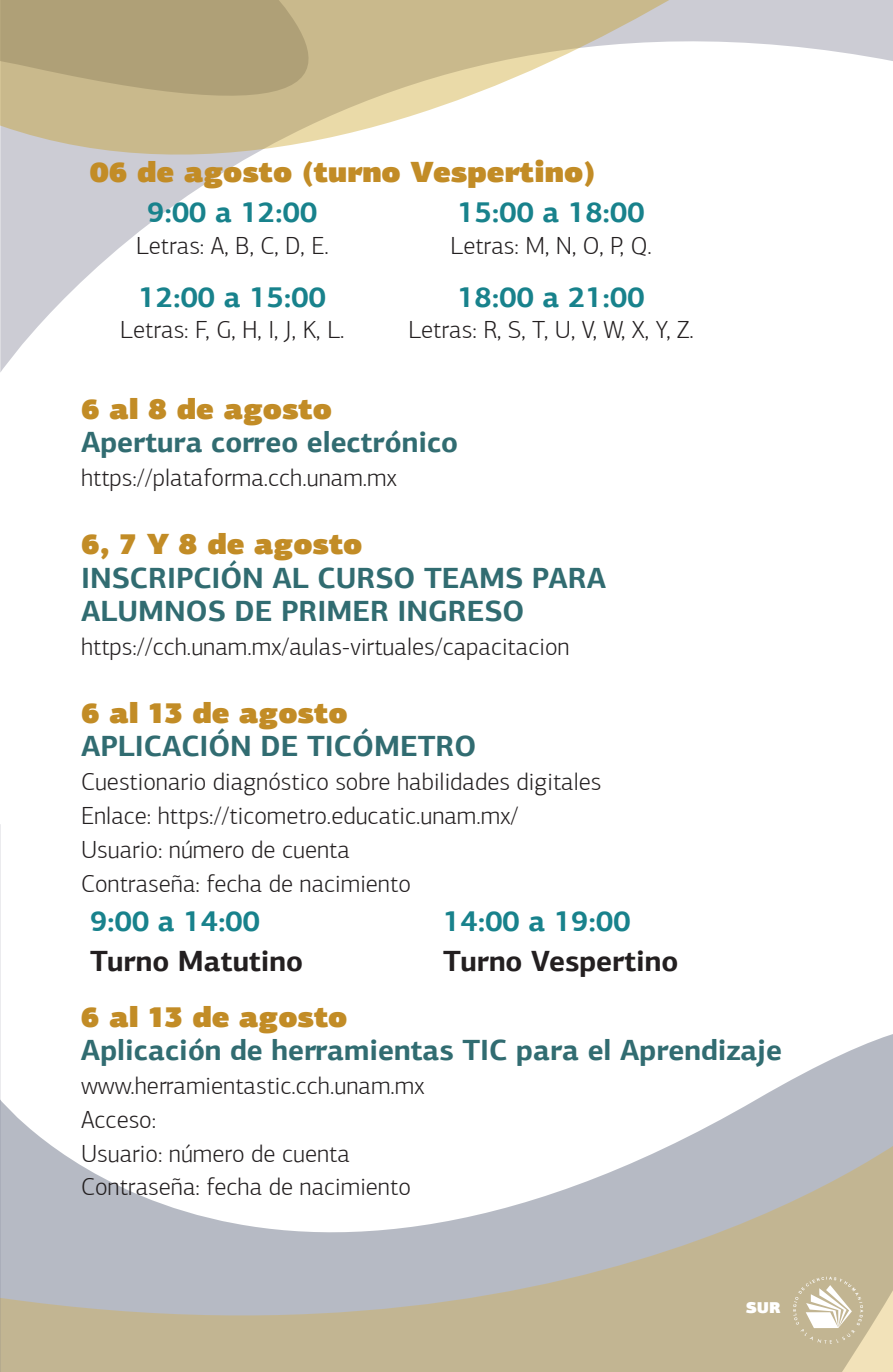
<style>
.page{position:relative;width:893px;height:1372px;background:#fff}
.page>*{position:absolute;margin:0;border:0;box-sizing:border-box;transform-origin:0 0}
.t1{font:700 29.25px/33.8px "PF Agora Sans Pro";color:#316c71}
.t2{font:900 29.25px "PF Agora Sans Pro";color:#c28c26}
.t3{font:700 29.25px "PF Agora Sans Pro";color:#18828c}
.t4{font:700 29.25px "PF Agora Sans Pro";color:#231f20}
.t5{font:300 24.75px/33.8px "PF Agora Sans Pro";color:#231f20}
.t6{font:900 15.75px "PF Agora Sans Pro";color:#fff}
</style>
<div class="page">
<svg style="left:1px;top:1034px;width:892px;height:82px"></svg>
<svg style="left:1px;top:1116px;width:892px;height:255px"></svg>
<svg style="left:0;top:824px;width:1px;height:547px"></svg>
<svg style="left:0;top:157px;width:249px;height:215px"></svg>
<svg style="left:793px;top:1276px;width:70px;height:67px"></svg>
<svg style="left:0;top:0;width:893px;height:157px"></svg>
<p class="t2" style="left:90px;top:152px;width:507px">06 de agosto (turno Vespertino)</p>
<p class="t3" style="left:147px;top:194px;width:172px">9:00 a 12:00</p>
<p class="t5" style="left:136px;top:228px;width:195px">Letras: A, B, C, D, E.</p>
<p class="t3" style="left:457px;top:194px;width:189px">15:00 a 18:00</p>
<p class="t5" style="left:450px;top:228px;width:203px">Letras: M, N, O, P, Q.</p>
<p class="t3" style="left:139px;top:278px;width:189px">12:00 a 15:00</p>
<p class="t5" style="left:120px;top:313px;width:226px">Letras: F, G, H, I, J, K, L.</p>
<p class="t3" style="left:457px;top:278px;width:189px">18:00 a 21:00</p>
<p class="t5" style="left:408px;top:313px;width:287px">Letras: R, S, T, U, V, W, X, Y, Z.</p>
<p class="t2" style="left:81px;top:388px;width:252px">6 al 8 de agosto</p>
<p class="t1" style="left:81px;top:425px;width:379px">Apertura correo electrónico</p>
<p class="t5" style="left:81px;top:461px;width:317px">https://plataforma.cch.unam.mx</p>
<p class="t2" style="left:81px;top:523px;width:283px">6, 7 Y 8 de agosto</p>
<p class="t1" style="left:81px;top:560px;width:527px">INSCRIPCIÓN AL CURSO TEAMS PARA<br>ALUMNOS DE PRIMER INGRESO</p>
<p class="t5" style="left:81px;top:630px;width:490px">https://cch.unam.mx/aulas-virtuales/capacitacion</p>
<p class="t2" style="left:81px;top:692px;width:268px">6 al 13 de agosto</p>
<p class="t1" style="left:81px;top:729px;width:397px">APLICACIÓN DE TICÓMETRO</p>
<p class="t5" style="left:81px;top:765px;width:522px">Cuestionario diagnóstico sobre habilidades digitales Enlace: https://ticometro.educatic.unam.mx/ Usuario: número de cuenta<br>Contraseña: fecha de nacimiento</p>
<p class="t3" style="left:90px;top:902px;width:172px">9:00 a 14:00</p>
<p class="t3" style="left:443px;top:902px;width:189px">14:00 a 19:00</p>
<p class="t4" style="left:90px;top:942px;width:215px">Turno Matutino</p>
<p class="t4" style="left:443px;top:942px;width:237px">Turno Vespertino</p>
<p class="t2" style="left:81px;top:996px;width:268px">6 al 13 de agosto</p>
<p class="t1" style="left:81px;top:1033px;width:703px">Aplicación de herramientas TIC para el Aprendizaje</p>
<p class="t5" style="left:81px;top:1068px;width:345px">www.herramientastic.cch.unam.mx<br>Acceso:<br>Usuario: número de cuenta<br>Contraseña: fecha de nacimiento</p>
<p class="t6" style="left:746px;top:1296px;width:37px">SUR</p>
</div>
